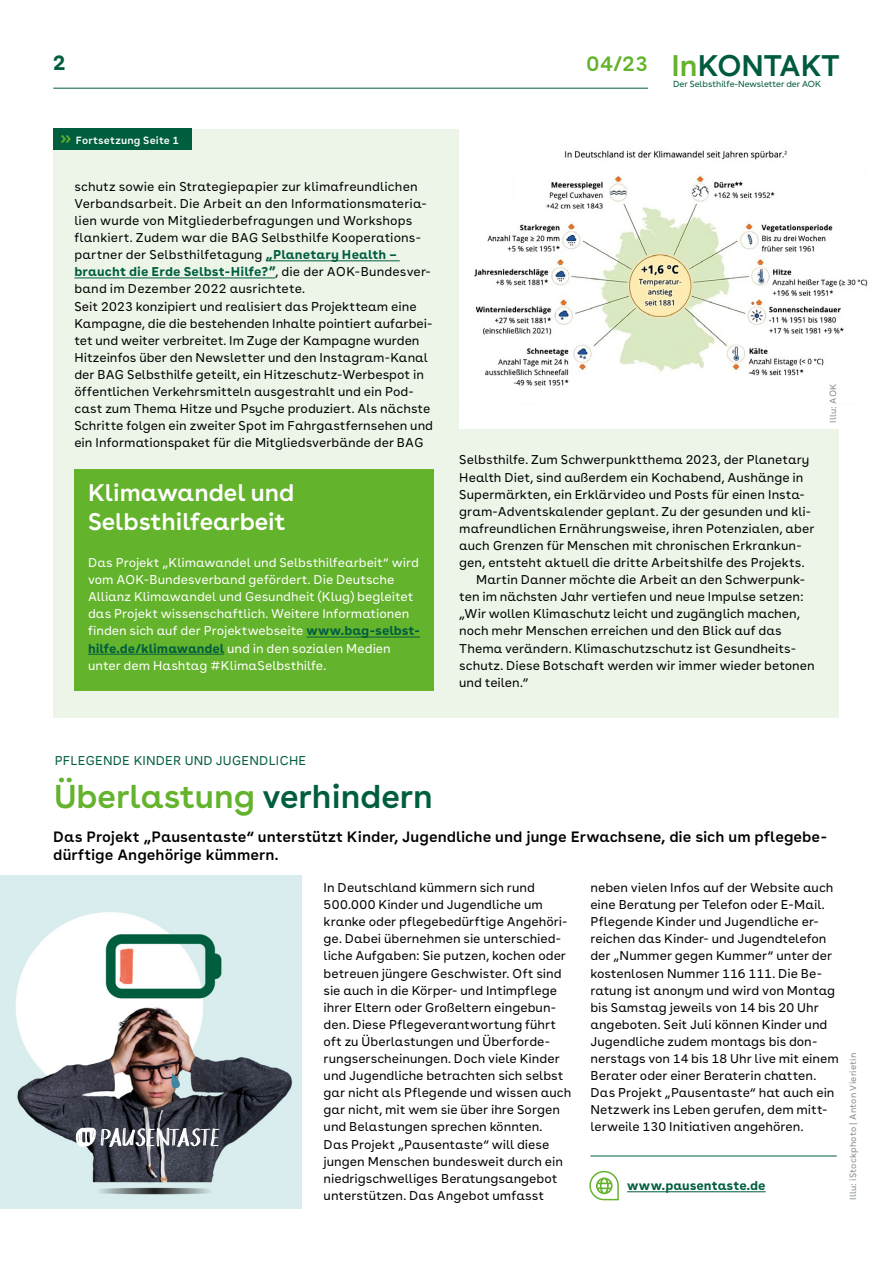
<style>
.page{position:relative;width:893px;height:1263px;background:#fff}
.page>*{position:absolute;margin:0;border:0;box-sizing:border-box;transform-origin:0 0}
.H2_-_Head_B_18-24pt{font:600 33px "AOK Buenos Aires";color:#64b32c}
.t1{font:600 29.85px "AOK Buenos Aires";color:#005a3f}
.H2_-_Head_B_18-24pt-2{font:600 24px/28.8px "AOK Buenos Aires";color:#fff}
.t2{font:600 21px "AOK Buenos Aires Text";color:#64b32c}
.t3{font:700 21px "AOK Buenos Aires";color:#005e3f}
.P_Vorspann_10pt{font:600 15px/18px "AOK Buenos Aires Text";color:#000}
.P_copy_Flatter{font:12.75px/17.1px "AOK Buenos Aires Text";color:#000}
.P_copy_Flatter-2{font:12.75px/17.1px "AOK Buenos Aires Text";color:#fff}
.H1_-_Rubrik{font:12.75px "AOK Buenos Aires Text";letter-spacing:.01em;color:#005e3f}
.P_copy_BLOCK_oE{font:700 12.75px "AOK Buenos Aires Text";color:#005e3f}
.t4{font:600 10.5px "AOK Buenos Aires Text";letter-spacing:.02em;color:#fff}
.t5{font:9px "AOK Buenos Aires Text";letter-spacing:.025em;color:#828b91}
.t6{font:8.85px "AOK Buenos Aires";color:#005a3f}
.s1{font-size:18px;color:#64b32c}
.s2{font-weight:700;color:#005e3f}
.s3{color:#64b32c}
.s4{color:#005e3f}
</style>
<div class="page">
<img style="left:0;top:875px;width:302px;height:334px">
<div style="left:53px;top:129px;width:786px;height:588px;background:#edf5e9"></div>
<hr style="left:53px;top:88px;width:595px;height:1px;background:#005e3f">
<hr style="left:266px;top:260px;width:134px;height:1px;background:#005e3f">
<hr style="left:74px;top:278px;width:201px;height:1px;background:#005e3f">
<div style="left:459px;top:122px;width:434px;height:307px;background:#fff"></div>
<img style="left:474px;top:150px;width:394px;height:236px">
<hr style="left:627px;top:1191px;width:139px;height:1px;background:#005e3f">
<svg style="left:589px;top:1171px;width:30px;height:29px"></svg>
<div style="left:53px;top:129px;width:139px;height:21px;background:#005e3f"></div>
<hr style="left:590px;top:1155px;width:247px;height:1px;background:#005e3f">
<div style="left:74px;top:469px;width:360px;height:222px;background:#64b32c"></div>
<hr style="left:306px;top:637px;width:114px;height:1px;background:#005e3f">
<hr style="left:88px;top:654px;width:136px;height:1px;background:#005e3f">
<svg style="left:76px;top:1127px;width:144px;height:20px"></svg>
<h3 class="t3" style="left:53px;top:44px;width:14px">2</h3>
<h3 class="t2" style="left:586px;top:46px;width:63px">04/23</h3>
<p class="t4" style="left:61px;top:132px;width:120px"><span class="s1">»</span> Fortsetzung Seite 1</p>
<p class="P_copy_Flatter" style="left:74px;top:177px;width:358px">schutz sowie ein Strategiepapier zur klimafreundlichen Verbandsarbeit. Die Arbeit an den Informationsmateria&shy;lien wurde von Mitgliederbefragungen und Workshops flankiert. Zudem war die BAG Selbsthilfe Kooperations&shy;partner der Selbsthilfetagung <span class="s2">„Planetary Health – braucht die Erde Selbst-Hilfe?”</span>, die der AOK-Bundesver&shy;band im Dezember 2022 ausrichtete.</p>
<p class="P_copy_Flatter" style="left:74px;top:296px;width:360px">Seit 2023 konzipiert und realisiert das Projektteam eine Kampagne, die die bestehenden Inhalte pointiert aufarbei&shy;tet und weiter verbreitet. Im Zuge der Kampagne wurden Hitzeinfos über den Newsletter und den Instagram-Kanal der BAG Selbsthilfe geteilt, ein Hitzeschutz-Werbespot in öffentlichen Verkehrsmitteln ausgestrahlt und ein Pod&shy;cast zum Thema Hitze und Psyche produziert. Als nächste Schritte folgen ein zweiter Spot im Fahrgastfernsehen und ein Informationspaket für die Mitgliedsverbände der BAG</p>
<h2 class="t1" style="left:672px;top:41px;width:169px"><span class="s3">In</span>KONTAKT</h2>
<p class="t6" style="left:673px;top:77px;width:149px">Der Selbsthilfe-Newsletter der AOK</p>
<p class="t5" style="left:826px;top:423px;width:41px;rotate:-90deg">Illu: AOK</p>
<h2 class="H2_-_Head_B_18-24pt-2" style="left:88px;top:476px;width:208px">Klimawandel und<br>Selbsthilfearbeit</h2>
<p class="P_copy_Flatter-2" style="left:88px;top:553px;width:333px">Das Projekt „Klimawandel und Selbsthilfearbeit“ wird vom AOK-Bundesverband gefördert. Die Deutsche Allianz Klimawandel und Gesundheit (Klug) begleitet das Projekt wissenschaftlich. Weitere Informationen finden sich auf der Projektwebseite <span class="s2">www.bag-selbst&shy;hilfe.de/klimawandel</span> und in den sozialen Medien unter dem Hashtag #KlimaSelbsthilfe.</p>
<p class="P_copy_Flatter" style="left:459px;top:450px;width:357px">Selbsthilfe. Zum Schwerpunktthema 2023, der Planetary Health Diet, sind außerdem ein Kochabend, Aushänge in Supermärkten, ein Erklärvideo und Posts für einen Insta&shy;gram-Adventskalender geplant. Zu der gesunden und kli&shy;mafreundlichen Ernährungsweise, ihren Potenzialen, aber auch Grenzen für Menschen mit chronischen Erkrankun&shy;gen, entsteht aktuell die dritte Arbeitshilfe des Projekts.</p>
<p class="P_copy_Flatter" style="left:459px;top:570px;width:357px;text-indent:17px">Martin Danner möchte die Arbeit an den Schwerpunk&shy;ten im nächsten Jahr vertiefen und neue Impulse setzen: „Wir wollen Klimaschutz leicht und zugänglich machen, noch mehr Menschen erreichen und den Blick auf das Thema verändern. Klimaschutzschutz ist Gesundheits&shy;schutz. Diese Botschaft werden wir immer wieder betonen und teilen.“</p>
<h1 class="H1_-_Rubrik" style="left:55px;top:750px;width:253px">PFLEGENDE KINDER UND JUGENDLICHE</h1>
<h2 class="H2_-_Head_B_18-24pt" style="left:54px;top:768px;width:381px">Überlastung <span class="s4">verhindern</span></h2>
<p class="P_Vorspann_10pt" style="left:53px;top:826px;width:775px">Das Projekt „Pausentaste“ unterstützt Kinder, Jugendliche und junge Erwachsene, die sich um pflegebe&shy;dürftige Angehörige kümmern.</p>
<p class="P_copy_Flatter" style="left:324px;top:878px;width:249px">In Deutschland kümmern sich rund 500.000 Kinder und Jugendliche um kranke oder pflegebedürftige Angehöri&shy;ge. Dabei übernehmen sie unterschied&shy;liche Aufgaben: Sie putzen, kochen oder betreuen jüngere Geschwister. Oft sind sie auch in die Körper- und Intimpflege ihrer Eltern oder Großeltern eingebun&shy;den. Diese Pflegeverantwortung führt oft zu Überlastungen und Überforde&shy;rungserscheinungen. Doch viele Kinder und Jugendliche betrachten sich selbst gar nicht als Pflegende und wissen auch gar nicht, mit wem sie über ihre Sorgen und Belastungen sprechen könnten.<br>Das Projekt „Pausentaste“ will diese jungen Menschen bundesweit durch ein niedrigschwelliges Beratungsangebot unterstützen. Das Angebot umfasst</p>
<p class="P_copy_Flatter" style="left:590px;top:878px;width:250px">neben vielen Infos auf der Website auch eine Beratung per Telefon oder E-Mail.<br>Pflegende Kinder und Jugendliche er&shy;reichen das Kinder- und Jugendtelefon der „Nummer gegen Kummer“ unter der kostenlosen Nummer 116 111. Die Be&shy;ratung ist anonym und wird von Montag bis Samstag jeweils von 14 bis 20 Uhr angeboten. Seit Juli können Kinder und Jugendliche zudem montags bis don&shy;nerstags von 14 bis 18 Uhr live mit einem Berater oder einer Beraterin chatten.<br>Das Projekt „Pausentaste“ hat auch ein Netzwerk ins Leben gerufen, dem mitt&shy;lerweile 130 Initiativen angehören.</p>
<p class="P_copy_BLOCK_oE" style="left:627px;top:1175px;width:140px">www.pausentaste.de</p>
<p class="t5" style="left:846px;top:1200px;width:149px;rotate:-90deg">Illu: iStockphoto | Anton Vierietin</p>
</div>
